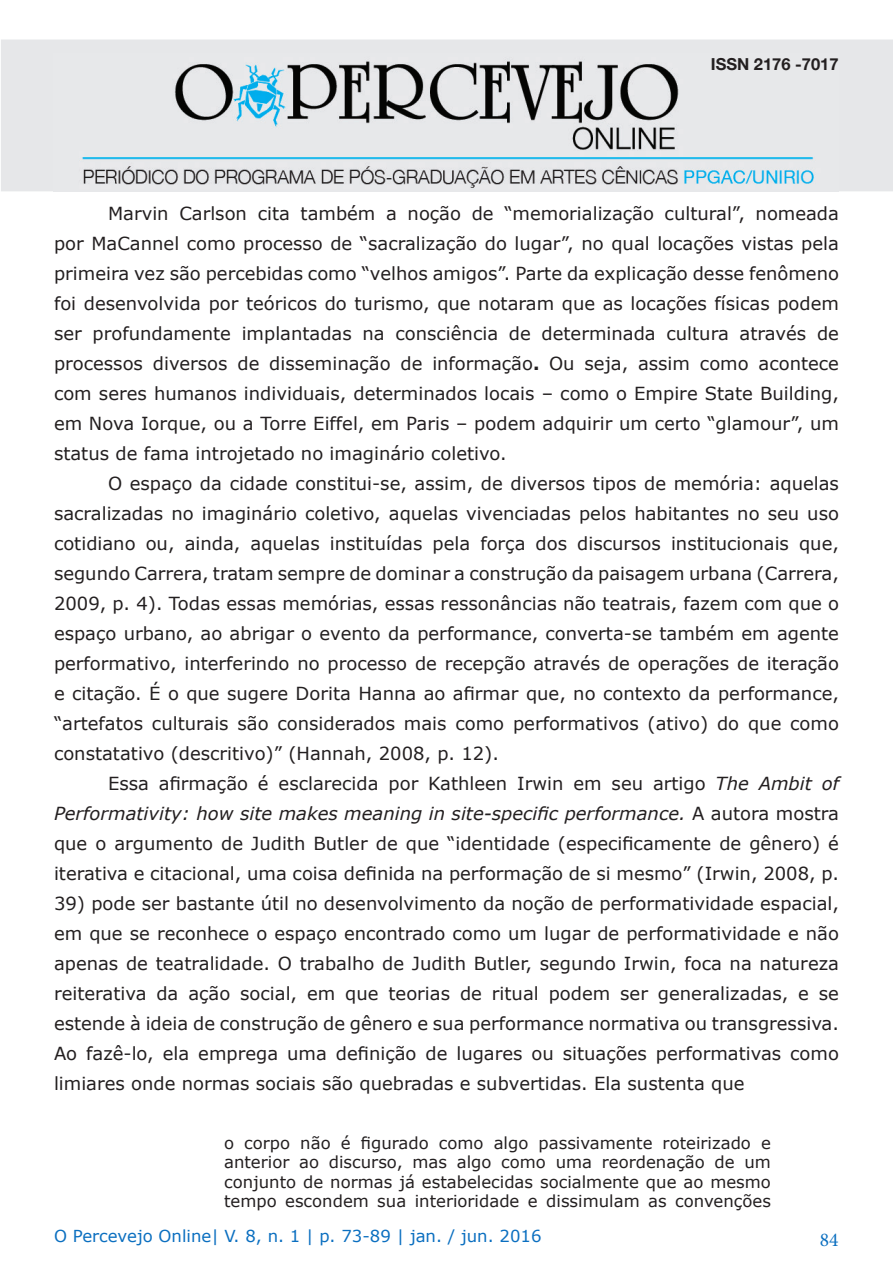
<style>
.page{position:relative;width:893px;height:1263px;background:#fff}
.page>*{position:absolute;margin:0;border:0;box-sizing:border-box;transform-origin:0 0}
.t1{font:19.5px "Minion Pro";color:#0b6fc0}
.t2{font:18px/30px "Verdana";color:#231f20;text-align:justify}
.t3{font:16.5px/19.5px "Verdana";color:#231f20;text-align:justify}
.t4{font:16.5px "Verdana";color:#0b6fc0}
.t5{font:700 16.5px "Helvetica Neue";color:#231f20}
.s1{font-weight:700}
.s2{font-style:italic}
</style>
<div class="page">
<div style="left:1px;top:40px;width:892px;height:151px;background:#e6e7e9"></div>
<img style="left:53px;top:61px;width:786px;height:130px">
<p class="t5" style="left:711px;top:49px;width:129px">ISSN 2176 -7017</p>
<p class="t2" style="left:54px;top:198px;width:786px;text-indent:54px">Marvin Carlson cita também a noção de “memorialização cultural”, nomeada por MaCannel como processo de “sacralização do lugar”, no qual locações vistas pela primeira vez são percebidas como “velhos amigos”. Parte da explicação desse fenômeno foi desenvolvida por teóricos do turismo, que notaram que as locações físicas podem ser profundamente implantadas na consciência de determinada cultura através de processos diversos de disseminação de informação<span class="s1">.</span> Ou seja, assim como acontece com seres humanos individuais, determinados locais – como o Empire State Building, em Nova Iorque, ou a Torre Eiffel, em Paris – podem adquirir um certo “glamour”, um status de fama introjetado no imaginário coletivo.</p>
<p class="t2" style="left:54px;top:468px;width:786px;text-indent:54px">O espaço da cidade constitui-se, assim, de diversos tipos de memória: aquelas sacralizadas no imaginário coletivo, aquelas vivenciadas pelos habitantes no seu uso cotidiano ou, ainda, aquelas instituídas pela força dos discursos institucionais que, segundo Carrera, tratam sempre de dominar a construção da paisagem urbana (Carrera, 2009, p. 4). Todas essas memórias, essas ressonâncias não teatrais, fazem com que o espaço urbano, ao abrigar o evento da performance, converta-se também em agente performativo, interferindo no processo de recepção através de operações de iteração e citação. É o que sugere Dorita Hanna ao afirmar que, no contexto da performance, “artefatos culturais são considerados mais como performativos (ativo) do que como constatativo (descritivo)” (Hannah, 2008, p. 12).</p>
<p class="t2" style="left:54px;top:768px;width:786px;text-indent:54px">Essa afirmação é esclarecida por Kathleen Irwin em seu artigo <span class="s2">The Ambit of Performativity: how site makes meaning in site-specific performance.</span> A autora mostra que o argumento de Judith Butler de que “identidade (especificamente de gênero) é iterativa e citacional, uma coisa definida na performação de si mesmo” (Irwin, 2008, p.</p>
<p class="t2" style="left:54px;top:888px;width:786px">39) pode ser bastante útil no desenvolvimento da noção de performatividade espacial, em que se reconhece o espaço encontrado como um lugar de performatividade e não apenas de teatralidade. O trabalho de Judith Butler, segundo Irwin, foca na natureza reiterativa da ação social, em que teorias de ritual podem ser generalizadas, e se estende à ideia de construção de gênero e sua performance normativa ou transgressiva.<br>Ao fazê-lo, ela emprega uma definição de lugares ou situações performativas como limiares onde normas sociais são quebradas e subvertidas. Ela sustenta que</p>
<p class="t3" style="left:224px;top:1133px;width:548px">o corpo não é figurado como algo passivamente roteirizado e anterior ao discurso, mas algo como uma reordenação de um conjunto de normas já estabelecidas socialmente que ao mesmo tempo escondem sua interioridade e dissimulam as convenções</p>
<p class="t4" style="left:54px;top:1224px;width:489px">O Percevejo Online| V. 8, n. 1 | p. 73-89 | jan. / jun. 2016</p>
<p class="t1" style="left:820px;top:1227px;width:20px">84</p>
</div>
